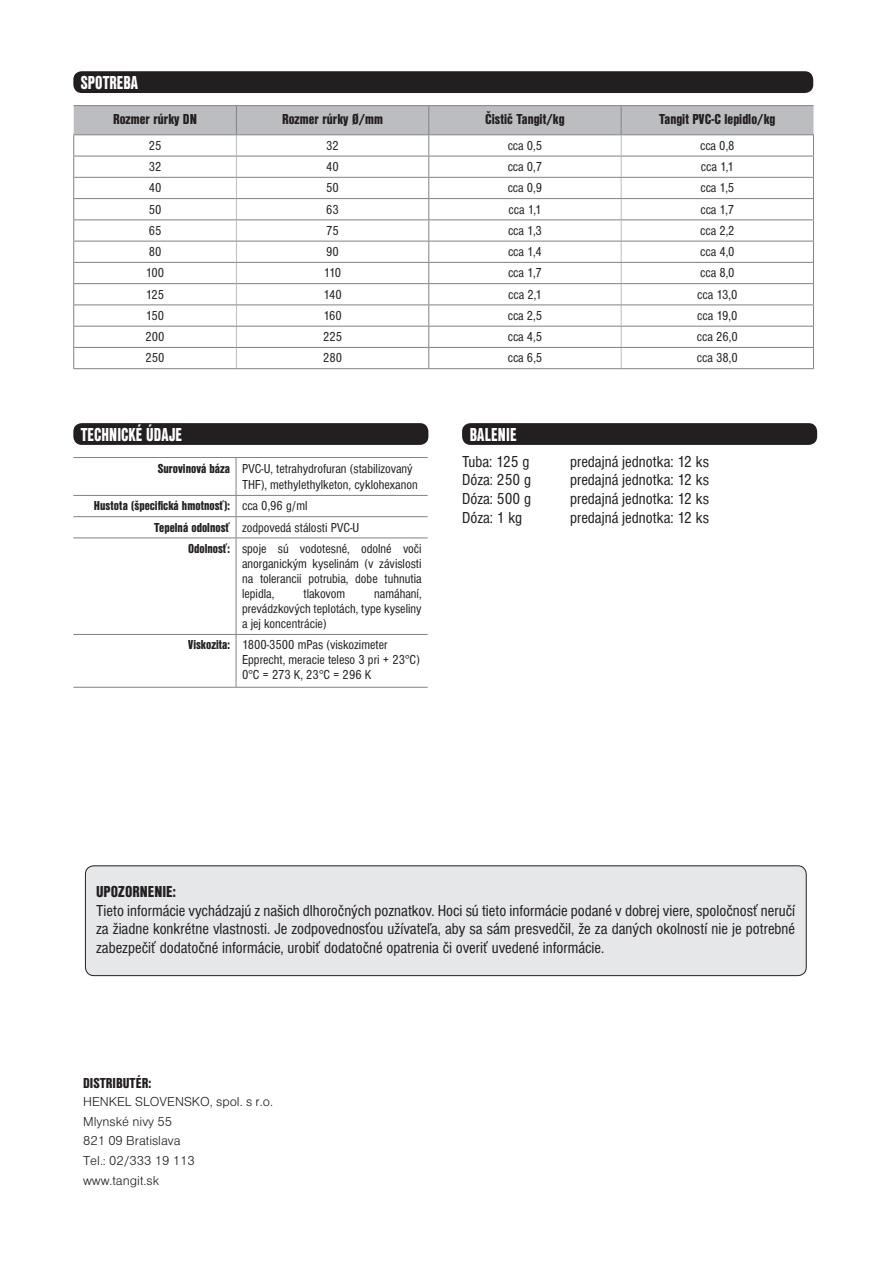
<style>
.page{position:relative;width:893px;height:1263px;background:#fff}
.page>*{position:absolute;margin:0;border:0;box-sizing:border-box;transform-origin:0 0}
.t1{font:19.5px "Nimbus Sans DOT Blac Cond";color:#fff;scale:.85 1}
.t2{font:condensed 16.5px/18.8px "Nimbus Sans DOT";color:#231f20;text-align:justify}
.t3{font:16.5px "Nimbus Sans DOT Blac Cond";color:#231f20}
.t4{font:15px "Nimbus Sans DOT Blac Cond";color:#231f20}
.t5{font:condensed 13.5px/15px "Nimbus Sans DOT";color:#231f20}
.t6{font:13.5px/19.8px "Nimbus Sans DOT Ligh";color:#231f20}
.t7{font:13.5px "Nimbus Sans DOT Blac Cond";color:#231f20}
.s1{font-family:"Nimbus Sans DOT Blac Cond";font-stretch:normal}
.s2{font-family:"Nimbus Sans DOT";font-stretch:condensed}
</style>
<div class="page">
<div style="left:73px;top:423px;width:355px;height:22px;background:#231f20;border-radius:9px"></div>
<div style="left:73px;top:71px;width:740px;height:22px;background:#231f20;border-radius:9px"></div>
<div style="left:85px;top:866px;width:721px;height:110px;background:#e6e7e9;border-radius:9px"></div>
<div style="left:85px;top:865px;width:722px;height:111px;border:1px solid #231f20;border-radius:9px"></div>
<svg style="left:73px;top:458px;width:355px;height:229px"></svg>
<hr style="left:73px;top:457px;width:163px;height:1px;background:#808285">
<hr style="left:236px;top:458px;width:1px;height:37px;background:#808285">
<hr style="left:236px;top:457px;width:192px;height:1px;background:#808285">
<svg style="left:236px;top:496px;width:1px;height:41px"></svg>
<hr style="left:236px;top:538px;width:1px;height:96px;background:#808285">
<hr style="left:236px;top:635px;width:1px;height:52px;background:#808285">
<hr style="left:73px;top:495px;width:163px;height:1px;background:#808285">
<hr style="left:236px;top:495px;width:192px;height:1px;background:#808285">
<hr style="left:73px;top:516px;width:163px;height:1px;background:#808285">
<hr style="left:236px;top:516px;width:192px;height:1px;background:#808285">
<hr style="left:73px;top:537px;width:163px;height:1px;background:#808285">
<hr style="left:236px;top:537px;width:192px;height:1px;background:#808285">
<hr style="left:73px;top:634px;width:163px;height:1px;background:#808285">
<hr style="left:236px;top:634px;width:192px;height:1px;background:#808285">
<hr style="left:73px;top:687px;width:163px;height:1px;background:#808285">
<hr style="left:236px;top:687px;width:192px;height:1px;background:#808285">
<hr style="left:74px;top:105px;width:163px;height:1px;background:#808285">
<hr style="left:237px;top:105px;width:192px;height:1px;background:#808285">
<hr style="left:429px;top:105px;width:192px;height:1px;background:#808285">
<hr style="left:621px;top:105px;width:192px;height:1px;background:#808285">
<svg style="left:73px;top:106px;width:741px;height:262px"></svg>
<hr style="left:73px;top:368px;width:163px;height:1px;background:#808285">
<hr style="left:236px;top:368px;width:193px;height:1px;background:#808285">
<hr style="left:429px;top:368px;width:192px;height:1px;background:#808285">
<hr style="left:621px;top:368px;width:193px;height:1px;background:#808285">
<div style="left:462px;top:423px;width:355px;height:22px;background:#231f20;border-radius:9px"></div>
<h1 class="t1" style="left:81px;top:71px;width:69px">SPOTREBA</h1>
<p class="t4" style="left:113px;top:111px;width:86px">Rozmer rúrky DN</p>
<p class="t4" style="left:282px;top:111px;width:103px">Rozmer rúrky Ø/mm</p>
<p class="t4" style="left:485px;top:111px;width:81px">Čistič Tangit/kg</p>
<p class="t4" style="left:659px;top:111px;width:118px">Tangit PVC-C lepidlo/kg</p>
<p class="t5" style="left:149px;top:138px;width:14px">25</p>
<p class="t5" style="left:326px;top:138px;width:14px">32</p>
<p class="t5" style="left:508px;top:138px;width:36px">cca 0,5</p>
<p class="t5" style="left:700px;top:138px;width:36px">cca 0,8</p>
<p class="t5" style="left:149px;top:159px;width:14px">32</p>
<p class="t5" style="left:326px;top:159px;width:14px">40</p>
<p class="t5" style="left:508px;top:159px;width:36px">cca 0,7</p>
<p class="t5" style="left:701px;top:159px;width:34px">cca 1,1</p>
<p class="t5" style="left:149px;top:181px;width:14px">40</p>
<p class="t5" style="left:326px;top:181px;width:14px">50</p>
<p class="t5" style="left:508px;top:181px;width:36px">cca 0,9</p>
<p class="t5" style="left:700px;top:181px;width:35px">cca 1,5</p>
<p class="t5" style="left:149px;top:202px;width:14px">50</p>
<p class="t5" style="left:326px;top:202px;width:14px">63</p>
<p class="t5" style="left:508px;top:202px;width:34px">cca 1,1</p>
<p class="t5" style="left:700px;top:202px;width:35px">cca 1,7</p>
<p class="t5" style="left:149px;top:223px;width:14px">65</p>
<p class="t5" style="left:326px;top:223px;width:14px">75</p>
<p class="t5" style="left:508px;top:223px;width:35px">cca 1,3</p>
<p class="t5" style="left:700px;top:223px;width:36px">cca 2,2</p>
<p class="t5" style="left:149px;top:244px;width:14px">80</p>
<p class="t5" style="left:326px;top:244px;width:14px">90</p>
<p class="t5" style="left:508px;top:244px;width:35px">cca 1,4</p>
<p class="t5" style="left:700px;top:244px;width:36px">cca 4,0</p>
<p class="t5" style="left:146px;top:266px;width:20px">100</p>
<p class="t5" style="left:324px;top:266px;width:19px">110</p>
<p class="t5" style="left:508px;top:266px;width:35px">cca 1,7</p>
<p class="t5" style="left:700px;top:266px;width:36px">cca 8,0</p>
<p class="t5" style="left:146px;top:287px;width:20px">125</p>
<p class="t5" style="left:323px;top:287px;width:20px">140</p>
<p class="t5" style="left:508px;top:287px;width:35px">cca 2,1</p>
<p class="t5" style="left:697px;top:287px;width:42px">cca 13,0</p>
<p class="t5" style="left:146px;top:308px;width:20px">150</p>
<p class="t5" style="left:323px;top:308px;width:20px">160</p>
<p class="t5" style="left:508px;top:308px;width:36px">cca 2,5</p>
<p class="t5" style="left:697px;top:308px;width:42px">cca 19,0</p>
<p class="t5" style="left:146px;top:329px;width:21px">200</p>
<p class="t5" style="left:323px;top:329px;width:21px">225</p>
<p class="t5" style="left:508px;top:329px;width:36px">cca 4,5</p>
<p class="t5" style="left:697px;top:329px;width:42px">cca 26,0</p>
<p class="t5" style="left:146px;top:351px;width:21px">250</p>
<p class="t5" style="left:323px;top:351px;width:21px">280</p>
<p class="t5" style="left:508px;top:351px;width:36px">cca 6,5</p>
<p class="t5" style="left:697px;top:351px;width:42px">cca 38,0</p>
<h1 class="t1" style="left:81px;top:423px;width:121px">TECHNICKÉ ÚDAJE</h1>
<p class="t5" style="left:242px;top:460px;width:177px;line-height:16.2px;text-indent:-84px"><span class="s1">Surovinová báza</span> PVC-U, tetrahydrofuran (stabilizovaný<br>THF), methylethylketon, cyklohexanon</p>
<p class="t7" style="left:94px;top:498px;width:215px">Hustota (špecifická hmotnosť): <span class="s2">cca 0,96 g/ml</span></p>
<p class="t5" style="left:188px;top:517px;width:235px;line-height:21.3px;text-indent:-34px"><span class="s1">Tepelná odolnosť</span> zodpovedá stálosti PVC-U<br><span class="s1">Odolnosť:</span> spoje sú vodotesné, odolné voči</p>
<p class="t5" style="left:242px;top:556px;width:181px;text-align:justify">anorganickým kyselinám (v závislosti na tolerancii potrubia, dobe tuhnutia lepidla,</p>
<p class="t5" style="left:242px;top:586px;width:181px;text-align:justify;text-indent:132px">namáhaní, prevádzkových teplotách, type kyseliny a jej koncentrácie)</p>
<p class="t5" style="left:242px;top:638px;width:179px;text-indent:-54px"><span class="s1">Viskozita:</span> 1800-3500 mPas (viskozimeter<br>Epprecht, meracie teleso 3 pri + 23°C)<br>0°C = 273 K, 23°C = 296 K</p>
<p class="t5" style="left:303px;top:586px;width:43px">tlakovom</p>
<h1 class="t1" style="left:470px;top:423px;width:57px">BALENIE</h1>
<p class="t2" style="left:462px;top:452px;width:69px">Tuba: 125 g</p>
<p class="t2" style="left:570px;top:452px;width:140px">predajná jednotka: 12 ks</p>
<p class="t2" style="left:462px;top:471px;width:71px">Dóza: 250 g</p>
<p class="t2" style="left:570px;top:471px;width:140px">predajná jednotka: 12 ks</p>
<p class="t2" style="left:462px;top:490px;width:71px">Dóza: 500 g</p>
<p class="t2" style="left:570px;top:490px;width:140px">predajná jednotka: 12 ks</p>
<p class="t2" style="left:462px;top:508px;width:62px">Dóza: 1 kg</p>
<p class="t2" style="left:570px;top:508px;width:140px">predajná jednotka: 12 ks</p>
<p class="t3" style="left:96px;top:882px;width:81px">UPOZORNENIE:</p>
<p class="t2" style="left:96px;top:901px;width:701px">Tieto informácie vychádzajú z našich dlhoročných poznatkov. Hoci sú tieto informácie podané v dobrej viere, spoločnosť neručí za žiadne konkrétne vlastnosti. Je zodpovednosťou užívateľa, aby sa sám presvedčil, že za daných okolností nie je potrebné zabezpečiť dodatočné informácie, urobiť dodatočné opatrenia či overiť uvedené informácie.</p>
<p class="t4" style="left:83px;top:1074px;width:70px">DISTRIBUTÉR:</p>
<p class="t6" style="left:83px;top:1091px;width:191px">HENKEL SLOVENSKO, spol. s r.o.<br>Mlynské nivy 55<br>821 09 Bratislava<br>Tel.: 02/333 19 113 www.tangit.sk</p>
</div>
